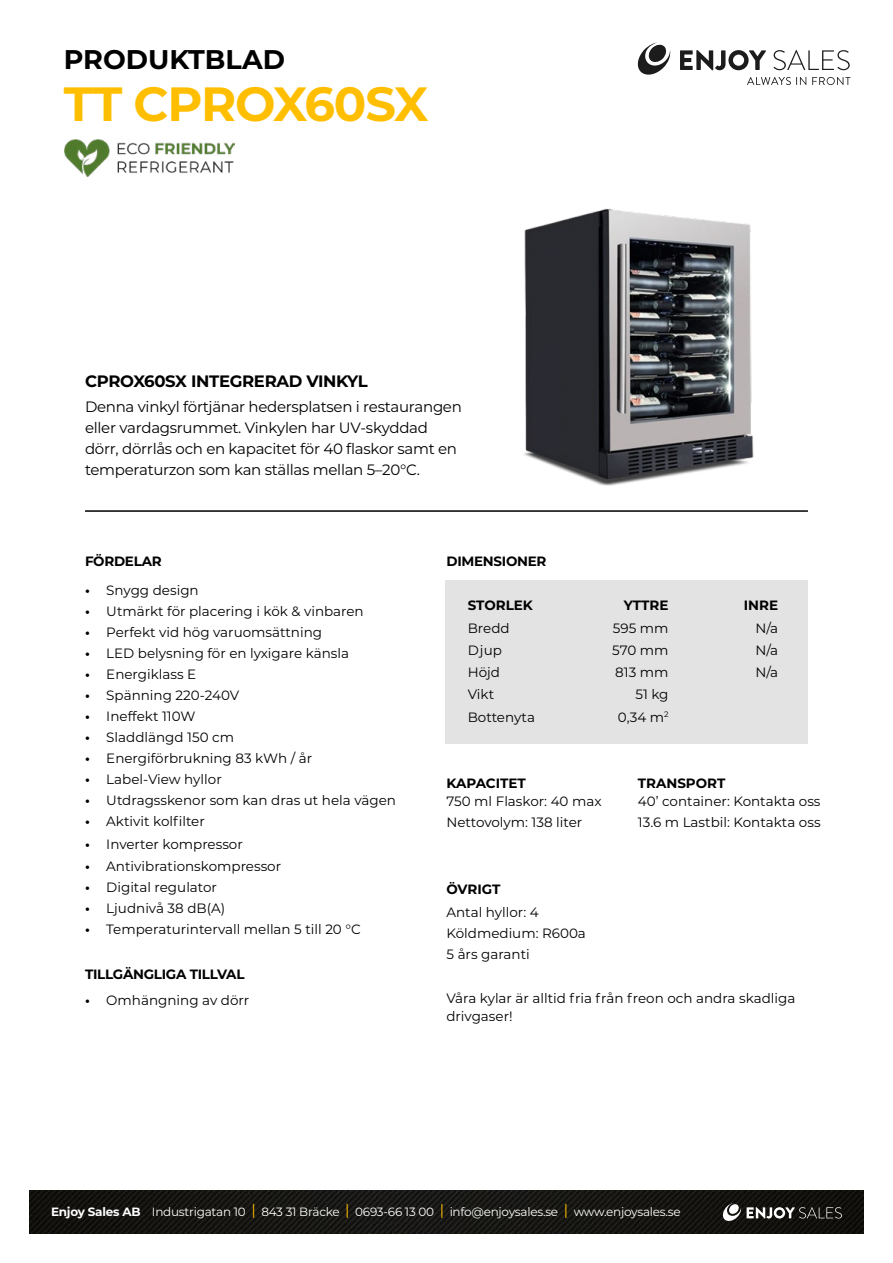
<style>
.page{position:relative;width:893px;height:1263px;background:#fff}
.page>*{position:absolute;margin:0;border:0;box-sizing:border-box;transform-origin:0 0}
.t1{font:700 48px "Montserrat";letter-spacing:-.025em;color:#ffbf00}
.t2{font:700 27px "Montserrat";color:#000}
.t3{font:700 16.5px "Montserrat";letter-spacing:-.02em;color:#000}
.t4{font:15px/21px "Montserrat";letter-spacing:-.02em;color:#000}
.t5{font:13.5px/21px "Montserrat";color:#000}
.t6{font:700 13.5px "Montserrat";letter-spacing:-.02em;color:#000}
.t7{font:700 13.5px "Montserrat";color:#000}
.t8{font:12px "Montserrat";letter-spacing:-.02em;color:#fff}
.s1{font-weight:700}
.s2{font-size:15px;color:#ffbf00}
</style>
<div class="page">
<div style="left:445px;top:580px;width:362px;height:164px;background:#e3e3e3"></div>
<img style="left:30px;top:1191px;width:833px;height:42px">
<hr style="left:85px;top:510px;width:723px;height:2px;background:#000">
<svg style="left:722px;top:1203px;width:120px;height:19px;background:#484845"></svg>
<svg style="left:747px;top:77px;width:59px;height:8px"></svg>
<svg style="left:812px;top:77px;width:38px;height:8px"></svg>
<svg style="left:680px;top:50px;width:86px;height:20px"></svg>
<svg style="left:773px;top:50px;width:77px;height:20px"></svg>
<svg style="left:637px;top:43px;width:34px;height:32px"></svg>
<img style="left:65px;top:139px;width:170px;height:38px">
<img style="left:523px;top:209px;width:231px;height:277px">
<h2 class="t2" style="left:64px;top:40px;width:223px">PRODUKTBLAD</h2>
<h1 class="t1" style="left:64px;top:70px;width:366px">TT CPROX60SX</h1>
<p class="t3" style="left:85px;top:369px;width:284px">CPROX60SX INTEGRERAD VINKYL</p>
<p class="t4" style="left:85px;top:396px;width:378px">Denna vinkyl förtjänar hedersplatsen i restaurangen eller vardagsrummet. Vinkylen har UV-skyddad dörr, dörrlås och en kapacitet för 40 flaskor samt en temperaturzon som kan ställas mellan 5–20°C.</p>
<p class="t6" style="left:85px;top:551px;width:78px">FÖRDELAR</p>
<p class="t5" style="left:85px;top:580px;width:115px"><span class="s1">•</span> Snygg design</p>
<p class="t5" style="left:85px;top:601px;width:280px"><span class="s1">•</span> Utmärkt för placering i kök &amp; vinbaren</p>
<p class="t5" style="left:85px;top:622px;width:239px"><span class="s1">•</span> Perfekt vid hög varuomsättning</p>
<p class="t5" style="left:85px;top:643px;width:265px"><span class="s1">•</span> LED belysning för en lyxigare känsla</p>
<p class="t5" style="left:85px;top:664px;width:113px"><span class="s1">•</span> Energiklass E</p>
<p class="t5" style="left:85px;top:685px;width:156px"><span class="s1">•</span> Spänning 220-240V</p>
<p class="t5" style="left:85px;top:706px;width:112px"><span class="s1">•</span> Ineffekt 110W</p>
<p class="t5" style="left:85px;top:727px;width:151px"><span class="s1">•</span> Sladdlängd 150 cm</p>
<p class="t5" style="left:85px;top:748px;width:229px"><span class="s1">•</span> Energiförbrukning 83 kWh / år</p>
<p class="t5" style="left:85px;top:769px;width:138px"><span class="s1">•</span> Label-View hyllor</p>
<p class="t5" style="left:85px;top:790px;width:312px"><span class="s1">•</span> Utdragsskenor som kan dras ut hela vägen</p>
<p class="t5" style="left:85px;top:811px;width:121px"><span class="s1">•</span> Aktivit kolfilter</p>
<p class="t5" style="left:85px;top:833px;width:159px"><span class="s1">•</span> Inverter kompressor</p>
<p class="t5" style="left:85px;top:855px;width:198px"><span class="s1">•</span> Antivibrationskompressor</p>
<p class="t5" style="left:85px;top:876px;width:133px"><span class="s1">•</span> Digital regulator</p>
<p class="t5" style="left:85px;top:897px;width:142px"><span class="s1">•</span> Ljudnivå 38 dB(A)</p>
<p class="t5" style="left:85px;top:918px;width:277px"><span class="s1">•</span> Temperaturintervall mellan 5 till 20 °C</p>
<p class="t6" style="left:85px;top:964px;width:161px">TILLGÄNGLIGA TILLVAL</p>
<p class="t5" style="left:85px;top:989px;width:166px"><span class="s1">•</span> Omhängning av dörr</p>
<p class="t6" style="left:446px;top:551px;width:102px">DIMENSIONER</p>
<p class="t7" style="left:468px;top:596px;width:67px">STORLEK</p>
<p class="t6" style="left:624px;top:596px;width:46px">YTTRE</p>
<p class="t6" style="left:744px;top:596px;width:36px">INRE</p>
<p class="t5" style="left:468px;top:617px;width:43px">Bredd</p>
<p class="t5" style="left:613px;top:617px;width:57px">595 mm</p>
<p class="t5" style="left:756px;top:617px;width:24px">N/a</p>
<p class="t5" style="left:468px;top:639px;width:36px">Djup</p>
<p class="t5" style="left:612px;top:639px;width:58px">570 mm</p>
<p class="t5" style="left:756px;top:639px;width:24px">N/a</p>
<p class="t5" style="left:468px;top:661px;width:34px">Höjd</p>
<p class="t5" style="left:615px;top:661px;width:55px">813 mm</p>
<p class="t5" style="left:756px;top:661px;width:24px">N/a</p>
<p class="t5" style="left:468px;top:684px;width:28px">Vikt</p>
<p class="t5" style="left:635px;top:684px;width:35px">51 kg</p>
<p class="t5" style="left:468px;top:706px;width:69px">Bottenyta</p>
<p class="t5" style="left:618px;top:706px;width:52px">0,34 m<sup>2</sup></p>
<p class="t7" style="left:446px;top:774px;width:81px">KAPACITET</p>
<p class="t7" style="left:638px;top:774px;width:89px">TRANSPORT</p>
<p class="t5" style="left:446px;top:791px;width:157px">750 ml Flaskor: 40 max</p>
<p class="t5" style="left:638px;top:791px;width:184px">40’ container: Kontakta oss</p>
<p class="t5" style="left:446px;top:812px;width:137px">Nettovolym: 138 liter</p>
<p class="t5" style="left:638px;top:812px;width:184px">13.6 m Lastbil: Kontakta oss</p>
<p class="t6" style="left:446px;top:880px;width:56px">ÖVRIGT</p>
<p class="t5" style="left:446px;top:901px;width:141px">Antal hyllor: 4<br>Köldmedium: R600a<br>5 års garanti</p>
<p class="t5" style="left:446px;top:989px;width:350px;line-height:18px">Våra kylar är alltid fria från freon och andra skadliga drivgaser!</p>
<p class="t8" style="left:51px;top:1203px;width:631px"><span class="s1">Enjoy Sales AB</span> Industrigatan 10 <span class="s2">|</span> 843 31 Bräcke <span class="s2">|</span> 0693-66 13 00 <span class="s2">|</span> info@enjoysales.se <span class="s2">|</span> www.enjoysales.se</p>
</div>
